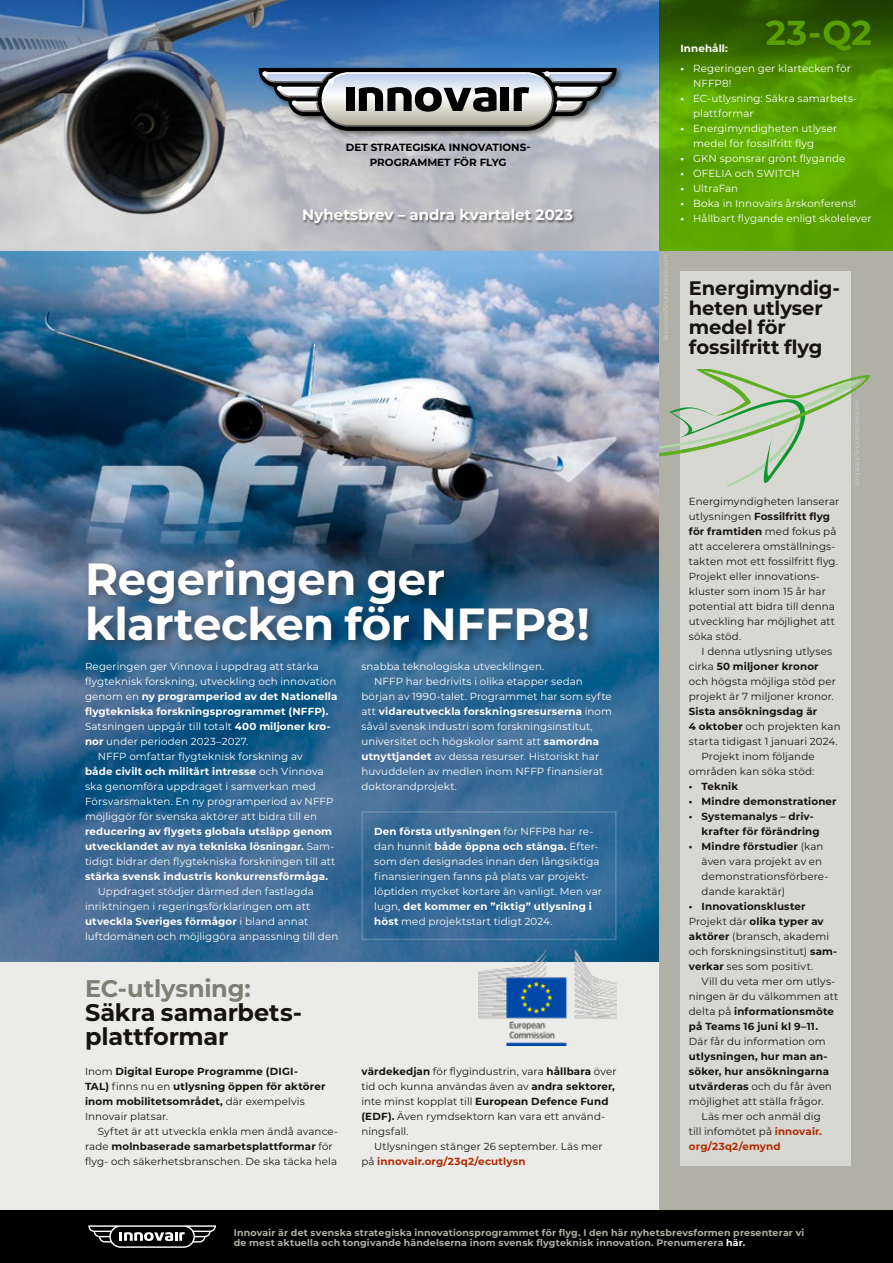
<style>
.page{position:relative;width:893px;height:1263px;background:#fff}
.page>*{position:absolute;margin:0;border:0;box-sizing:border-box;transform-origin:0 0}
.t1{font:700 45px/45px "Montserrat";letter-spacing:-.01em;color:#fff}
.t2{font:700 34.5px "Montserrat";color:#599f00}
.t3{font:700 24px/24px "Montserrat";letter-spacing:-.01em;color:#15130b}
.t4{font:700 24px "Montserrat";letter-spacing:-.01em;color:#7e7e75}
.t5{font:700 19.5px/19.5px "Montserrat";letter-spacing:-.005em;color:#15130b}
.t6{font:700 15px "Montserrat";letter-spacing:.005em;color:#fff}
.t7{font:700 10.35px/14.4px "Montserrat";color:#000;text-align:center}
.t8{font:10.2px/15px "Montserrat";letter-spacing:.01em;color:#fff}
.t9{font:10.2px/15px "Montserrat";letter-spacing:.01em;color:#15130b}
.t10{font:700 10.2px/15px "Montserrat";letter-spacing:.015em;color:#fff}
.t11{font:700 10.2px/15px "Montserrat";letter-spacing:.015em;color:#15130b}
.t12{font:700 10.2px "Montserrat";letter-spacing:.015em;color:#b12a00}
.t13{font:700 9.45px/9.8px "Montserrat";letter-spacing:.02em;color:#b0b0a6}
.s1{font-weight:400}
.s2{font-weight:700}
.s3{font-weight:700;color:#b12a00}
.s4{color:#fff}
</style>
<div class="page">
<img style="left:0;top:250px;width:659px;height:285px">
<img style="left:0;top:535px;width:659px;height:427px">
<div style="left:0;top:962px;width:666px;height:257px;background:#ebece9"></div>
<div style="left:659px;top:243px;width:234px;height:1020px;background:#b0b0a6"></div>
<img style="left:0;top:0;width:659px;height:250px">
<img style="left:659px;top:0;width:234px;height:250px">
<div style="left:303px;top:209px;width:273px;height:17px;background:#15130b;opacity:.5"></div>
<div style="left:258px;top:67px;width:366px;height:71px;background:#15130b;opacity:.5"></div>
<svg style="left:259px;top:68px;width:358px;height:63px;background:#8c9093"></svg>
<div style="left:0;top:1210px;width:893px;height:53px;background:#000"></div>
<svg style="left:88px;top:1225px;width:128px;height:23px"></svg>
<div style="left:680px;top:271px;width:170px;height:894px;background:#d8d8d3"></div>
<svg style="left:659px;top:369px;width:211px;height:117px"></svg>
<img style="left:478px;top:949px;width:139px;height:96px">
<div style="left:82px;top:554px;width:517px;height:99px;background:#15130b;opacity:.5"></div>
<p class="t7" style="left:346px;top:140px;width:186px">DET STRATEGISKA INNOVATIONS-<br>PROGRAMMET FÖR FLYG</p>
<h3 class="t6" style="left:302px;top:204px;width:272px">Nyhetsbrev – andra kvartalet 2023</h3>
<h1 class="t1" style="left:85px;top:554px;width:506px">Regeringen ger klartecken för NFFP8!</h1>
<p class="t8" style="left:85px;top:659px;width:235px">Regeringen ger Vinnova i uppdrag att stärka</p>
<p class="t8" style="left:85px;top:674px;width:253px">flygteknisk forskning, utveckling och innovation</p>
<p class="t10" style="left:85px;top:688px;width:254px"><span class="s1">genom en</span> ny programperiod av det Nationella</p>
<p class="t10" style="left:85px;top:703px;width:245px">flygtekniska forskningsprogrammet (NFFP).</p>
<p class="t8" style="left:85px;top:719px;width:247px">Satsningen uppgår till totalt <span class="s2">400 miljoner kro-</span></p>
<p class="t8" style="left:85px;top:734px;width:165px"><span class="s2">nor</span> under perioden 2023–2027.</p>
<p class="t8" style="left:98px;top:749px;width:206px">NFFP omfattar flygteknisk forskning av</p>
<p class="t10" style="left:85px;top:763px;width:240px">både civilt och militärt intresse <span class="s1">och Vinnova</span></p>
<p class="t8" style="left:85px;top:779px;width:232px">ska genomföra uppdraget i samverkan med</p>
<p class="t8" style="left:85px;top:794px;width:250px">Försvarsmakten. En ny programperiod av NFFP</p>
<p class="t8" style="left:85px;top:809px;width:234px">möjliggör för svenska aktörer att bidra till en</p>
<p class="t10" style="left:85px;top:823px;width:252px">reducering av flygets globala utsläpp genom utvecklandet av nya tekniska lösningar. <span class="s1">Sam&shy;tidigt bidrar den flygtekniska forskningen till att</span></p>
<p class="t10" style="left:85px;top:868px;width:245px">stärka svensk industris konkurrensförmåga.</p>
<p class="t8" style="left:85px;top:884px;width:255px;text-indent:13px">Uppdraget stödjer därmed den fastlagda inriktningen i regeringsförklaringen om att <span class="s2">utveckla Sveriges förmågor</span> i bland annat luftdomänen och möjliggöra anpassning till den</p>
<p class="t8" style="left:361px;top:659px;width:184px">snabba teknologiska utvecklingen.</p>
<p class="t8" style="left:374px;top:674px;width:210px">NFFP har bedrivits i olika etapper sedan</p>
<p class="t8" style="left:361px;top:689px;width:252px">början av 1990-talet. Programmet har som syfte</p>
<p class="t10" style="left:361px;top:703px;width:252px"><span class="s1">att</span> vidareutveckla forskningsresurserna <span class="s1">inom</span></p>
<p class="t8" style="left:361px;top:719px;width:233px">såväl svensk industri som forskningsinstitut,</p>
<p class="t8" style="left:361px;top:734px;width:239px">universitet och högskolor samt att <span class="s2">samordna</span></p>
<p class="t8" style="left:361px;top:749px;width:239px"><span class="s2">utnyttjandet</span> av dessa resurser. Historiskt har</p>
<p class="t8" style="left:361px;top:764px;width:243px">huvuddelen av medlen inom NFFP finansierat</p>
<p class="t8" style="left:361px;top:779px;width:97px">doktorandprojekt.</p>
<p class="t8" style="left:374px;top:824px;width:229px"><span class="s2">Den första utlysningen</span> för NFFP8 har re&shy;dan hunnit <span class="s2">både öppna och stänga.</span> Efter&shy;som den designades innan den långsiktiga finansieringen fanns på plats var projekt&shy;löptiden mycket kortare än vanligt. Men var lugn, <span class="s2">det kommer en ”riktig” utlysning i höst</span> med projektstart tidigt 2024.</p>
<h3 class="t4" style="left:85px;top:971px;width:167px">EC-utlysning:</h3>
<h3 class="t3" style="left:85px;top:999px;width:216px">Säkra samarbets&shy;plattformar</h3>
<p class="t11" style="left:85px;top:1063px;width:242px"><span class="s1">Inom</span> Digital Europe Programme (DIGI-<br>TAL) <span class="s1">finns nu en</span> utlysning öppen för aktörer inom mobilitetsområdet, <span class="s1">där exempelvis Innovair platsar.</span></p>
<p class="t9" style="left:85px;top:1124px;width:255px;text-indent:13px">Syftet är att utveckla enkla men ändå avance&shy;rade <span class="s2">molnbaserade samarbetsplattformar</span> för flyg- och säkerhetsbranschen. De ska täcka hela</p>
<p class="t9" style="left:361px;top:1064px;width:257px"><span class="s2">värdekedjan</span> för flygindustrin, vara <span class="s2">hållbara</span> över tid och kunna användas även av <span class="s2">andra sektorer, </span>inte minst kopplat till <span class="s2">European Defence Fund (EDF).</span> Även rymdsektorn kan vara ett använd&shy;ningsfall.</p>
<p class="t9" style="left:361px;top:1139px;width:243px;text-indent:13px">Utlysningen stänger 26 september. Läs mer på <span class="s3">innovair.org/23q2/ecutlysn</span></p>
<h2 class="t2" style="left:766px;top:8px;width:107px">23-Q2</h2>
<p class="t10" style="left:680px;top:41px;width:49px">Innehåll:</p>
<p class="t8" style="left:693px;top:61px;width:159px;text-indent:-13px"><span class="s2">•</span> Regeringen ger klartecken för<br>NFFP8!</p>
<p class="t8" style="left:693px;top:91px;width:166px;text-indent:-13px"><span class="s2">•</span> EC-utlysning: Säkra samarbets&shy;plattformar</p>
<p class="t8" style="left:693px;top:121px;width:146px;text-indent:-13px"><span class="s2">•</span> Energimyndigheten utlyser medel för fossilfritt flyg</p>
<p class="t8" style="left:680px;top:151px;width:167px"><span class="s2">•</span> GKN sponsrar grönt flygande</p>
<p class="t8" style="left:680px;top:166px;width:121px"><span class="s2">•</span> OFELIA och SWITCH</p>
<p class="t8" style="left:680px;top:181px;width:59px"><span class="s2">•</span> UltraFan</p>
<p class="t8" style="left:680px;top:196px;width:177px"><span class="s2">•</span> Boka in Innovairs årskonferens!</p>
<p class="t8" style="left:680px;top:211px;width:193px"><span class="s2">•</span> Hållbart flygande enligt skolelever</p>
<h3 class="t5" style="left:689px;top:277px;width:151px">Energimyndig&shy;heten utlyser medel för fossilfritt flyg</h3>
<p class="t9" style="left:689px;top:494px;width:152px">Energimyndigheten lanserar utlysningen <span class="s2">Fossilfritt flyg för framtiden</span> med fokus på att accelerera omställnings&shy;takten mot ett fossilfritt flyg.<br>Projekt eller innovations&shy;kluster som inom 15 år har potential att bidra till denna utveckling har möjlighet att söka stöd.</p>
<p class="t9" style="left:689px;top:644px;width:149px;text-indent:13px">I denna utlysning utlyses cirka <span class="s2">50 miljoner kronor </span>och högsta möjliga stöd per projekt är 7 miljoner kronor.</p>
<p class="t11" style="left:689px;top:703px;width:130px">Sista ansökningsdag är</p>
<p class="t9" style="left:689px;top:719px;width:153px"><span class="s2">4 oktober</span> och projekten kan</p>
<p class="t9" style="left:689px;top:734px;width:150px">starta tidigast 1 januari 2024.</p>
<p class="t9" style="left:702px;top:749px;width:115px">Projekt inom följande</p>
<p class="t9" style="left:689px;top:764px;width:127px">områden kan söka stöd:</p>
<p class="t11" style="left:689px;top:778px;width:51px">• Teknik</p>
<p class="t11" style="left:689px;top:793px;width:149px">• Mindre demonstrationer</p>
<p class="t11" style="left:702px;top:808px;width:120px;text-indent:-13px">• Systemanalys – driv&shy;krafter för förändring</p>
<p class="t9" style="left:702px;top:839px;width:128px;text-indent:-13px"><span class="s2">• Mindre förstudier</span> (kan även vara projekt av en demonstrationsförbere&shy;dande karaktär)</p>
<p class="t9" style="left:689px;top:899px;width:150px"><span class="s2">• Innovationskluster<br></span>Projekt där <span class="s2">olika typer av aktörer</span> (bransch, akademi och forskningsinstitut) <span class="s2">sam&shy;verkar</span> ses som positivt.</p>
<p class="t9" style="left:689px;top:974px;width:151px;text-indent:13px">Vill du veta mer om utlys&shy;ningen är du välkommen att delta på <span class="s2">informationsmöte på Teams 16 juni kl 9–11.</span></p>
<p class="t9" style="left:689px;top:1034px;width:138px">Där får du information om</p>
<p class="t11" style="left:689px;top:1048px;width:140px">utlysningen, hur man an-</p>
<p class="t11" style="left:689px;top:1063px;width:142px">söker, hur ansökningarna</p>
<p class="t9" style="left:689px;top:1079px;width:145px"><span class="s2">utvärderas</span> och du får även</p>
<p class="t9" style="left:689px;top:1094px;width:136px">möjlighet att ställa frågor.</p>
<p class="t9" style="left:702px;top:1109px;width:121px">Läs mer och anmäl dig</p>
<p class="t9" style="left:689px;top:1124px;width:135px">till infomötet på <span class="s3">innovair.</span></p>
<p class="t12" style="left:689px;top:1139px;width:93px">org/23q2/emynd</p>
<p class="t13" style="left:234px;top:1227px;width:572px">Innovair är det svenska strategiska innovationsprogrammet för flyg. I den här nyhetsbrevsformen presenterar vi de mest aktuella och tongivande händelserna inom svensk flygteknisk innovation. Prenumerera <span class="s4">här.</span></p>
</div>
